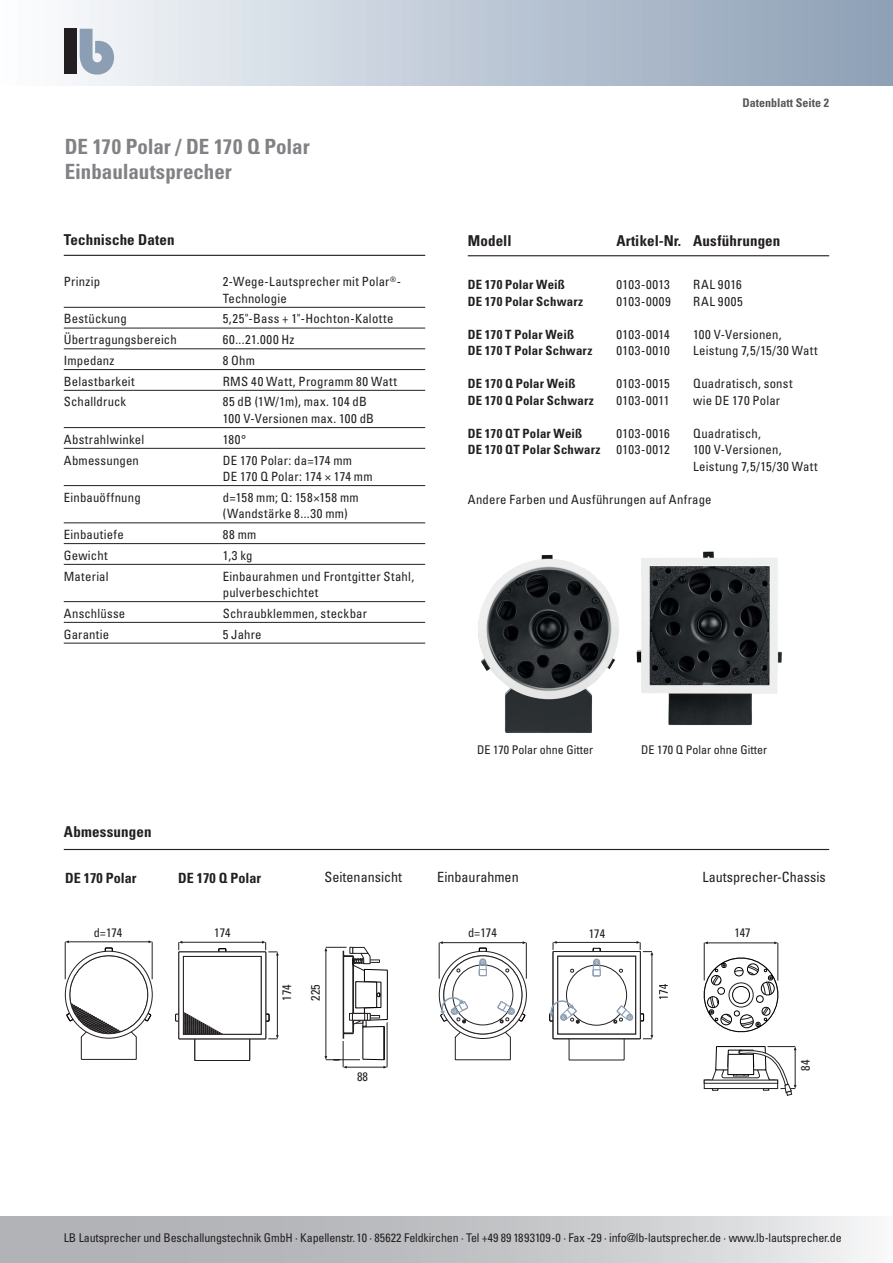
<style>
.page{position:relative;width:893px;height:1263px;background:#fff}
.page>*{position:absolute;margin:0;border:0;box-sizing:border-box;transform-origin:0 0}
.t1{font:700 condensed 21px/25.2px "Univers";letter-spacing:-.005em;color:#808285}
.t2{font:700 condensed 15px "Univers";letter-spacing:.01em;color:#231f20}
.t3{font:condensed 14.1px "Univers Com 57";color:#231f20}
.t4{font:700 condensed 14.1px "Univers LT Std";color:#231f20}
.t5{font:condensed 12.75px/16.5px "Univers";letter-spacing:.015em;color:#231f20}
.t6{font:700 condensed 12.75px "Univers";letter-spacing:.01em;color:#231f20}
.t7{font:condensed 12.75px "Univers";letter-spacing:.06em;color:#231f20}
.t8{font:condensed 12.3px "Univers Com 57";color:#231f20}
.t9{font:condensed 12px "Univers";letter-spacing:-.01em;color:#231f20}
.t10{font:700 condensed 12px "Univers";color:#57585a}
</style>
<div class="page">
<div style="left:0;top:0;width:893px;height:85px;background:linear-gradient(to right,#fbfcfe,#8b9eb5)"></div>
<div style="left:64px;top:29px;width:13px;height:45px;background:#231f20"></div>
<svg style="left:80px;top:29px;width:34px;height:46px"></svg>
<svg style="left:0;top:1216px;width:867px;height:47px;background:#c4c5c8"></svg>
<hr style="left:468px;top:255px;width:361px;height:1px;background:#231f20">
<hr style="left:64px;top:849px;width:765px;height:1px;background:#231f20">
<hr style="left:64px;top:307px;width:361px;height:1px;background:#231f20">
<hr style="left:64px;top:328px;width:361px;height:1px;background:#231f20">
<hr style="left:64px;top:348px;width:361px;height:1px;background:#231f20">
<hr style="left:64px;top:369px;width:361px;height:1px;background:#231f20">
<hr style="left:64px;top:390px;width:361px;height:1px;background:#231f20">
<hr style="left:64px;top:427px;width:361px;height:1px;background:#231f20">
<hr style="left:64px;top:448px;width:361px;height:1px;background:#231f20">
<hr style="left:64px;top:485px;width:361px;height:1px;background:#231f20">
<hr style="left:64px;top:522px;width:361px;height:1px;background:#231f20">
<hr style="left:64px;top:543px;width:361px;height:1px;background:#231f20">
<hr style="left:64px;top:564px;width:361px;height:1px;background:#231f20">
<hr style="left:64px;top:601px;width:361px;height:1px;background:#231f20">
<hr style="left:64px;top:622px;width:361px;height:1px;background:#231f20">
<hr style="left:64px;top:643px;width:361px;height:1px;background:#231f20">
<hr style="left:64px;top:255px;width:361px;height:1px;background:#231f20">
<img style="left:642px;top:551px;width:140px;height:175px">
<img style="left:478px;top:554px;width:164px;height:179px">
<div style="left:175px;top:1014px;width:7px;height:7px;border:1px solid #000002"></div>
<svg style="left:178px;top:941px;width:101px;height:120px"></svg>
<svg style="left:65px;top:940px;width:88px;height:120px"></svg>
<hr style="left:152px;top:942px;width:1px;height:37px;background:#231f20">
<svg style="left:325px;top:947px;width:63px;height:121px"></svg>
<hr style="left:778px;top:943px;width:1px;height:37px;background:#231f20">
<hr style="left:704px;top:943px;width:1px;height:37px;background:#231f20">
<hr style="left:706px;top:943px;width:70px;height:1px;background:#231f20">
<svg style="left:438px;top:941px;width:89px;height:119px"></svg>
<svg style="left:549px;top:941px;width:104px;height:120px"></svg>
<svg style="left:703px;top:952px;width:93px;height:144px"></svg>
<div style="left:729px;top:982px;width:25px;height:25px;border:1px solid #231f20;border-radius:50%"></div>
<svg style="left:659px;top:984px;width:9px;height:15px"></svg>
<svg style="left:704px;top:1080px;width:74px;height:4px"></svg>
<h1 class="t1" style="left:65px;top:134px;width:246px">DE 170 Polar / DE 170 Q Polar<br>Einbaulautsprecher</h1>
<p class="t2" style="left:64px;top:231px;width:112px">Technische Daten</p>
<p class="t5" style="left:64px;top:273px;width:38px">Prinzip</p>
<p class="t5" style="left:223px;top:273px;width:180px">2-Wege-Lautsprecher mit Polar<sup>®</sup>-<br>Technologie</p>
<p class="t5" style="left:64px;top:310px;width:65px">Bestückung</p>
<p class="t5" style="left:223px;top:310px;width:172px">5,25"-Bass + 1"-Hochton-Kalotte</p>
<p class="t5" style="left:64px;top:331px;width:114px">Übertragungsbereich</p>
<p class="t5" style="left:223px;top:331px;width:73px">60...21.000 Hz</p>
<p class="t5" style="left:64px;top:352px;width:52px">Impedanz</p>
<p class="t5" style="left:223px;top:352px;width:34px">8 Ohm</p>
<p class="t5" style="left:64px;top:373px;width:73px">Belastbarkeit</p>
<p class="t5" style="left:223px;top:373px;width:176px">RMS 40 Watt, Programm 80 Watt</p>
<p class="t5" style="left:64px;top:393px;width:64px">Schalldruck</p>
<p class="t5" style="left:223px;top:393px;width:153px">85 dB (1W/1m), max. 104 dB<br>100 V-Versionen max. 100 dB</p>
<p class="t5" style="left:64px;top:431px;width:82px">Abstrahlwinkel</p>
<p class="t5" style="left:223px;top:431px;width:25px">180°</p>
<p class="t5" style="left:64px;top:451px;width:77px">Abmessungen</p>
<p class="t5" style="left:223px;top:451px;width:151px">DE 170 Polar: da=174 mm<br>DE 170 Q Polar: 174 × 174 mm</p>
<p class="t5" style="left:64px;top:489px;width:78px">Einbauöffnung</p>
<p class="t5" style="left:223px;top:489px;width:138px">d=158 mm; Q: 158×158 mm (Wandstärke 8...30 mm)</p>
<p class="t5" style="left:64px;top:526px;width:62px">Einbautiefe</p>
<p class="t5" style="left:223px;top:526px;width:35px">88 mm</p>
<p class="t5" style="left:64px;top:547px;width:45px">Gewicht</p>
<p class="t5" style="left:223px;top:547px;width:31px">1,3 kg</p>
<p class="t5" style="left:64px;top:568px;width:46px">Material</p>
<p class="t5" style="left:223px;top:568px;width:193px">Einbaurahmen und Frontgitter Stahl, pulverbeschichtet</p>
<p class="t5" style="left:64px;top:605px;width:63px">Anschlüsse</p>
<p class="t5" style="left:223px;top:605px;width:146px">Schraubklemmen, steckbar</p>
<p class="t5" style="left:64px;top:626px;width:47px">Garantie</p>
<p class="t5" style="left:223px;top:626px;width:40px">5 Jahre</p>
<p class="t2" style="left:64px;top:822px;width:89px">Abmessungen</p>
<p class="t10" style="left:742px;top:96px;width:88px">Datenblatt Seite 2</p>
<p class="t2" style="left:468px;top:231px;width:45px">Modell</p>
<p class="t2" style="left:617px;top:231px;width:165px">Artikel-Nr. Ausführungen</p>
<p class="t6" style="left:468px;top:277px;width:99px">DE 170 Polar Weiß</p>
<p class="t5" style="left:617px;top:276px;width:55px">0103-0013</p>
<p class="t5" style="left:693px;top:276px;width:50px">RAL 9016</p>
<p class="t6" style="left:468px;top:293px;width:117px">DE 170 Polar Schwarz</p>
<p class="t7" style="left:617px;top:293px;width:56px">0103-0009</p>
<p class="t5" style="left:693px;top:293px;width:51px">RAL 9005</p>
<p class="t6" style="left:468px;top:326px;width:108px">DE 170 T Polar Weiß</p>
<p class="t5" style="left:617px;top:326px;width:55px">0103-0014</p>
<p class="t5" style="left:693px;top:326px;width:90px">100 V-Versionen,</p>
<p class="t6" style="left:468px;top:343px;width:126px">DE 170 T Polar Schwarz</p>
<p class="t5" style="left:617px;top:342px;width:55px">0103-0010</p>
<p class="t5" style="left:693px;top:342px;width:126px">Leistung 7,5/15/30 Watt</p>
<p class="t6" style="left:468px;top:376px;width:109px">DE 170 Q Polar Weiß</p>
<p class="t5" style="left:617px;top:375px;width:55px">0103-0015</p>
<p class="t5" style="left:693px;top:375px;width:101px">Quadratisch, sonst</p>
<p class="t6" style="left:468px;top:392px;width:127px">DE 170 Q Polar Schwarz</p>
<p class="t5" style="left:617px;top:392px;width:54px">0103-0011</p>
<p class="t5" style="left:693px;top:392px;width:89px">wie DE 170 Polar</p>
<p class="t6" style="left:468px;top:425px;width:116px">DE 170 QT Polar Weiß</p>
<p class="t5" style="left:617px;top:425px;width:55px">0103-0016</p>
<p class="t5" style="left:693px;top:425px;width:69px">Quadratisch,</p>
<p class="t6" style="left:468px;top:442px;width:134px">DE 170 QT Polar Schwarz</p>
<p class="t5" style="left:617px;top:441px;width:55px">0103-0012</p>
<p class="t5" style="left:693px;top:441px;width:126px">100 V-Versionen,<br>Leistung 7,5/15/30 Watt</p>
<p class="t5" style="left:468px;top:491px;width:245px">Andere Farben und Ausführungen auf Anfrage</p>
<p class="t9" style="left:477px;top:742px;width:117px">DE 170 Polar ohne Gitter</p>
<p class="t9" style="left:641px;top:742px;width:127px">DE 170 Q Polar ohne Gitter</p>
<p class="t4" style="left:65px;top:870px;width:73px">DE 170 Polar</p>
<p class="t8" style="left:94px;top:928px;width:30px">d=174</p>
<p class="t4" style="left:178px;top:870px;width:85px">DE 170 Q Polar</p>
<p class="t8" style="left:214px;top:928px;width:18px">174</p>
<p class="t8" style="left:282px;top:1001px;width:18px;rotate:-90deg">174</p>
<p class="t3" style="left:325px;top:871px;width:79px">Seitenansicht</p>
<p class="t3" style="left:437px;top:871px;width:83px">Einbaurahmen</p>
<p class="t3" style="left:703px;top:872px;width:125px">Lautsprecher-Chassis</p>
<p class="t8" style="left:311px;top:1001px;width:18px;rotate:-90deg">225</p>
<p class="t8" style="left:468px;top:928px;width:30px">d=174</p>
<p class="t8" style="left:589px;top:929px;width:18px">174</p>
<p class="t8" style="left:734px;top:928px;width:18px">147</p>
<p class="t8" style="left:357px;top:1072px;width:12px">88</p>
<p class="t8" style="left:801px;top:1071px;width:12px;rotate:-90deg">84</p>
<p class="t9" style="left:64px;top:1230px;width:779px">LB Lautsprecher und Beschallungstechnik GmbH · Kapellenstr. 10 · 85622 Feldkirchen · Tel +49 89 1893109-0 · Fax -29 · info@lb-lautsprecher.de · www.lb-lautsprecher.de</p>
</div>
